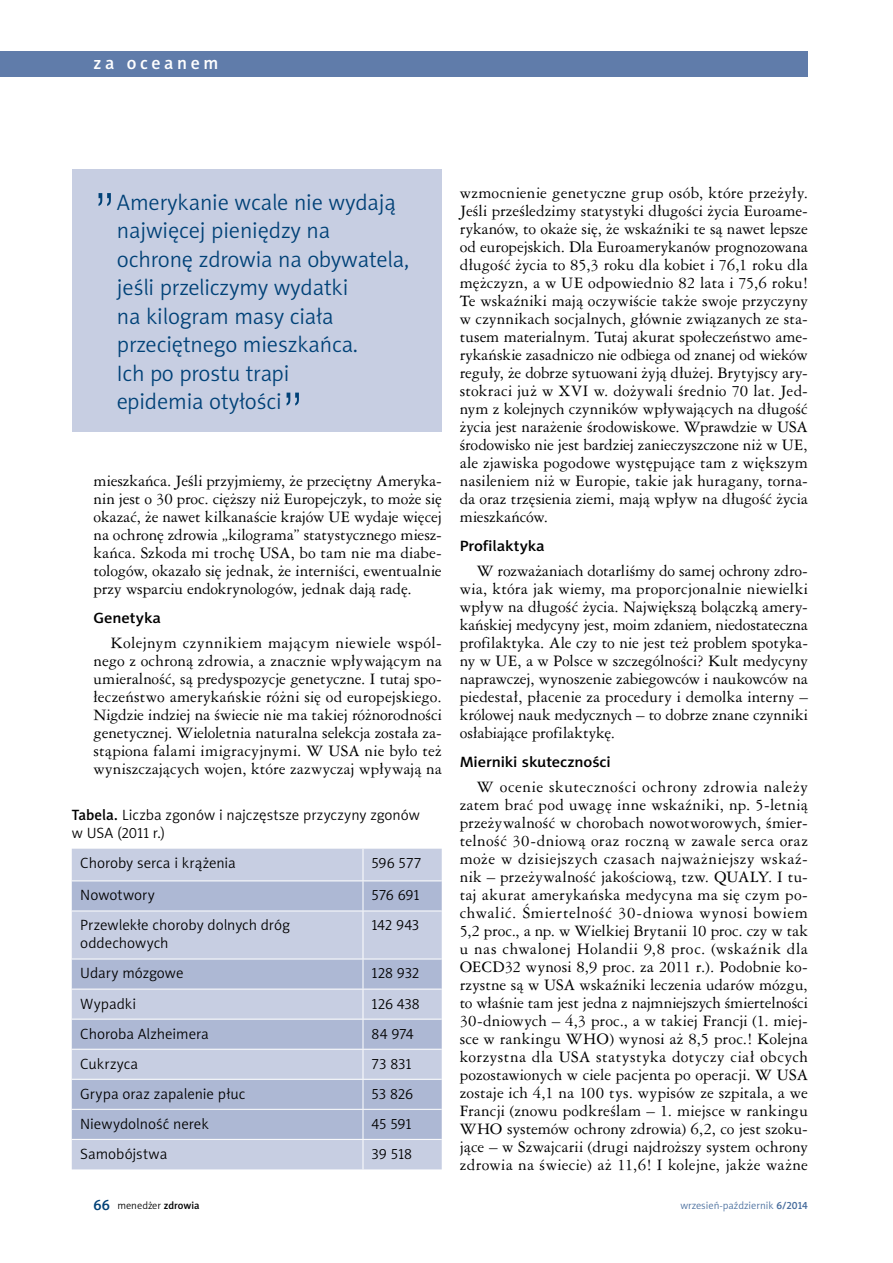
<style>
.page{position:relative;width:893px;height:1263px;background:#fff}
.page>*{position:absolute;margin:0;border:0;box-sizing:border-box;transform-origin:0 0}
.t1{font:52.5px "Swis 721 Lt PL";color:#004177}
.t2{font:22.5px/28.5px "Naomi Sans EFN Light";letter-spacing:-.005em;color:#004177}
.t3{font:18px "Naomi Sans EFN Medium";letter-spacing:.2em;color:#fff}
.t4{font:15px/18px "Ameri Garmnd PL";letter-spacing:.005em;color:#000;text-align:justify}
.t5{font:15px/18px "Naomi Sans EFN Light";color:#000}
.t6{font:15px "Naomi Sans EFN Medium";letter-spacing:-.005em;color:#000;scale:1.1 1}
.t7{font:10.5px "Naomi Sans EFN Light";color:#456b9c}
.t8{font:10.5px "Naomi Sans EFN Light";color:#000}
.s1{font-family:"Naomi Sans EFN Medium"}
.s2{font-family:"Naomi Sans EFN Medium";font-size:15px;color:#004177}
</style>
<div class="page">
<div style="left:0;top:51px;width:808px;height:26px;background:#607caa"></div>
<div style="left:72px;top:169px;width:370px;height:263px;background:#c7cee2"></div>
<div style="left:72px;top:849px;width:370px;height:320px;background:#c7cee2"></div>
<svg style="left:72px;top:881px;width:370px;height:258px;background:#b8c2da"></svg>
<hr style="left:363px;top:849px;width:1px;height:31px;background:#fff">
<hr style="left:72px;top:880px;width:291px;height:1px;background:#fff">
<hr style="left:363px;top:880px;width:79px;height:1px;background:#fff">
<svg style="left:363px;top:881px;width:1px;height:29px"></svg>
<hr style="left:72px;top:910px;width:291px;height:1px;background:#fff">
<hr style="left:363px;top:910px;width:79px;height:1px;background:#fff">
<hr style="left:363px;top:911px;width:1px;height:48px;background:#fff">
<hr style="left:72px;top:959px;width:291px;height:1px;background:#fff">
<hr style="left:363px;top:959px;width:79px;height:1px;background:#fff">
<hr style="left:363px;top:959px;width:1px;height:30px;background:#fff">
<hr style="left:72px;top:989px;width:291px;height:1px;background:#fff">
<hr style="left:363px;top:989px;width:79px;height:1px;background:#fff">
<hr style="left:363px;top:989px;width:1px;height:30px;background:#fff">
<hr style="left:72px;top:1019px;width:291px;height:1px;background:#fff">
<hr style="left:363px;top:1019px;width:79px;height:1px;background:#fff">
<hr style="left:363px;top:1019px;width:1px;height:30px;background:#fff">
<hr style="left:72px;top:1049px;width:291px;height:1px;background:#fff">
<hr style="left:363px;top:1049px;width:79px;height:1px;background:#fff">
<hr style="left:363px;top:1049px;width:1px;height:30px;background:#fff">
<hr style="left:72px;top:1079px;width:291px;height:1px;background:#fff">
<hr style="left:363px;top:1079px;width:79px;height:1px;background:#fff">
<hr style="left:72px;top:1109px;width:291px;height:1px;background:#fff">
<hr style="left:363px;top:1109px;width:79px;height:1px;background:#fff">
<hr style="left:72px;top:1139px;width:291px;height:1px;background:#fff">
<hr style="left:363px;top:1139px;width:79px;height:1px;background:#fff">
<svg style="left:363px;top:1080px;width:1px;height:89px"></svg>
<p class="t3" style="left:94px;top:52px;width:126px">za oceanem</p>
<h1 class="t1" style="left:94px;top:179px;width:24px">”</h1>
<h2 class="t2" style="left:117px;top:188px;width:294px">Amerykanie wcale nie wydają najwięcej pieniędzy na ochronę zdrowia na obywatela, jeśli przeliczymy wydatki<br>na kilogram masy ciała przeciętnego mieszkańca.<br>Ich po prostu trapi<br>epidemia otyłości</h2>
<h1 class="t1" style="left:282px;top:379px;width:24px">”</h1>
<p class="t4" style="left:94px;top:471px;width:350px">mieszkańca. Jeśli przyjmiemy, że przeciętny Ameryka&shy;nin jest o 30 proc. cięższy niż Europejczyk, to może się okazać, że nawet kilkanaście krajów UE wydaje więcej na ochronę zdrowia „kilograma” statystycznego miesz&shy;kańca. Szkoda mi trochę USA, bo tam nie ma diabe&shy;tologów, okazało się jednak, że interniści, ewentualnie przy wsparciu endokrynologów, jednak dają radę.</p>
<p class="t6" style="left:94px;top:609px;width:63px">Genetyka</p>
<p class="t4" style="left:94px;top:633px;width:350px;text-indent:17px">Kolejnym czynnikiem mającym niewiele wspól&shy;nego z ochroną zdrowia, a znacznie wpływającym na umieralność, są predyspozycje genetyczne. I tutaj spo&shy;łeczeństwo amerykańskie różni się od europejskiego.<br>Nigdzie indziej na świecie nie ma takiej różnorodności genetycznej. Wieloletnia naturalna selekcja została za&shy;stąpiona falami imigracyjnymi. W USA nie było też wyniszczających wojen, które zazwyczaj wpływają na</p>
<p class="t5" style="left:72px;top:806px;width:350px"><span class="s1">Tabela.</span> Liczba zgonów i najczęstsze przyczyny zgonów w USA (2011 r.)</p>
<p class="t5" style="left:80px;top:854px;width:157px">Choroby serca i krążenia</p>
<p class="t5" style="left:371px;top:854px;width:51px">596 577</p>
<p class="t5" style="left:80px;top:886px;width:76px">Nowotwory</p>
<p class="t5" style="left:371px;top:886px;width:50px">576 691</p>
<p class="t5" style="left:80px;top:916px;width:211px">Przewlekłe choroby dolnych dróg oddechowych</p>
<p class="t5" style="left:371px;top:916px;width:49px">142 943</p>
<p class="t5" style="left:80px;top:964px;width:105px">Udary mózgowe</p>
<p class="t5" style="left:371px;top:964px;width:49px">128 932</p>
<p class="t5" style="left:80px;top:994px;width:57px">Wypadki</p>
<p class="t5" style="left:371px;top:994px;width:50px">126 438</p>
<p class="t5" style="left:80px;top:1024px;width:130px">Choroba Alzheimera</p>
<p class="t5" style="left:371px;top:1024px;width:44px">84 974</p>
<p class="t5" style="left:80px;top:1054px;width:59px">Cukrzyca</p>
<p class="t5" style="left:371px;top:1054px;width:42px">73 831</p>
<p class="t5" style="left:80px;top:1085px;width:167px">Grypa oraz zapalenie płuc</p>
<p class="t5" style="left:371px;top:1085px;width:43px">53 826</p>
<p class="t5" style="left:80px;top:1115px;width:130px">Niewydolność nerek</p>
<p class="t5" style="left:371px;top:1115px;width:42px">45 591</p>
<p class="t5" style="left:80px;top:1145px;width:89px">Samobójstwa</p>
<p class="t5" style="left:371px;top:1145px;width:42px">39 518</p>
<p class="t4" style="left:460px;top:183px;width:350px">wzmocnienie genetyczne grup osób, które przeżyły.<br>Jeśli prześledzimy statystyki długości życia Euroame&shy;rykanów, to okaże się, że wskaźniki te są nawet lepsze od europejskich. Dla Euroamerykanów prognozowana długość życia to 85,3 roku dla kobiet i 76,1 roku dla mężczyzn, a w UE odpowiednio 82 lata i 75,6 roku!<br>Te wskaźniki mają oczywiście także swoje przyczyny w czynnikach socjalnych, głównie związanych ze sta&shy;tusem materialnym. Tutaj akurat społeczeństwo ame&shy;rykańskie zasadniczo nie odbiega od znanej od wieków reguły, że dobrze sytuowani żyją dłużej. Brytyjscy ary&shy;stokraci już w XVI w. dożywali średnio 70 lat. Jed&shy;nym z kolejnych czynników wpływających na długość życia jest narażenie środowiskowe. Wprawdzie w USA środowisko nie jest bardziej zanieczyszczone niż w UE, ale zjawiska pogodowe występujące tam z większym nasileniem niż w Europie, takie jak huragany, torna&shy;da oraz trzęsienia ziemi, mają wpływ na długość życia mieszkańców.</p>
<p class="t6" style="left:460px;top:537px;width:79px">Profilaktyka</p>
<p class="t4" style="left:460px;top:561px;width:350px;text-indent:17px">W rozważaniach dotarliśmy do samej ochrony zdro&shy;wia, która jak wiemy, ma proporcjonalnie niewielki wpływ na długość życia. Największą bolączką amery&shy;kańskiej medycyny jest, moim zdaniem, niedostateczna profilaktyka. Ale czy to nie jest też problem spotyka&shy;ny w UE, a w Polsce w szczególności? Kult medycyny naprawczej, wynoszenie zabiegowców i naukowców na piedestał, płacenie za procedury i demolka interny – królowej nauk medycznych – to dobrze znane czynniki osłabiające profilaktykę.</p>
<p class="t6" style="left:460px;top:753px;width:139px">Mierniki skuteczności</p>
<p class="t4" style="left:460px;top:777px;width:350px;text-indent:17px">W ocenie skuteczności ochrony zdrowia należy zatem brać pod uwagę inne wskaźniki, np. 5-letnią przeżywalność w chorobach nowotworowych, śmier&shy;telność 30-dniową oraz roczną w zawale serca oraz może w dzisiejszych czasach najważniejszy wskaź&shy;nik – przeżywalność jakościową, tzw. QUALY. I tu&shy;taj akurat amerykańska medycyna ma się czym po&shy;chwalić. Śmiertelność 30-dniowa wynosi bowiem 5,2 proc., a np. w Wielkiej Brytanii 10 proc. czy w tak u nas chwalonej Holandii 9,8 proc. (wskaźnik dla OECD32 wynosi 8,9 proc. za 2011 r.). Podobnie ko&shy;rzystne są w USA wskaźniki leczenia udarów mózgu, to właśnie tam jest jedna z najmniejszych śmiertelności 30-dniowych – 4,3 proc., a w takiej Francji (1. miej&shy;sce w rankingu WHO) wynosi aż 8,5 proc.! Kolejna korzystna dla USA statystyka dotyczy ciał obcych pozostawionych w ciele pacjenta po operacji. W USA zostaje ich 4,1 na 100 tys. wypisów ze szpitala, a we Francji (znowu podkreślam – 1. miejsce w rankingu WHO systemów ochrony zdrowia) 6,2, co jest szoku&shy;jące – w Szwajcarii (drugi najdroższy system ochrony zdrowia na świecie) aż 11,6! I kolejne, jakże ważne</p>
<p class="t8" style="left:94px;top:1199px;width:108px"><span class="s2">66</span> menedżer <span class="s1">zdrowia</span></p>
<p class="t7" style="left:680px;top:1199px;width:129px">wrzesień-październik <span class="s1">6/2014</span></p>
</div>
